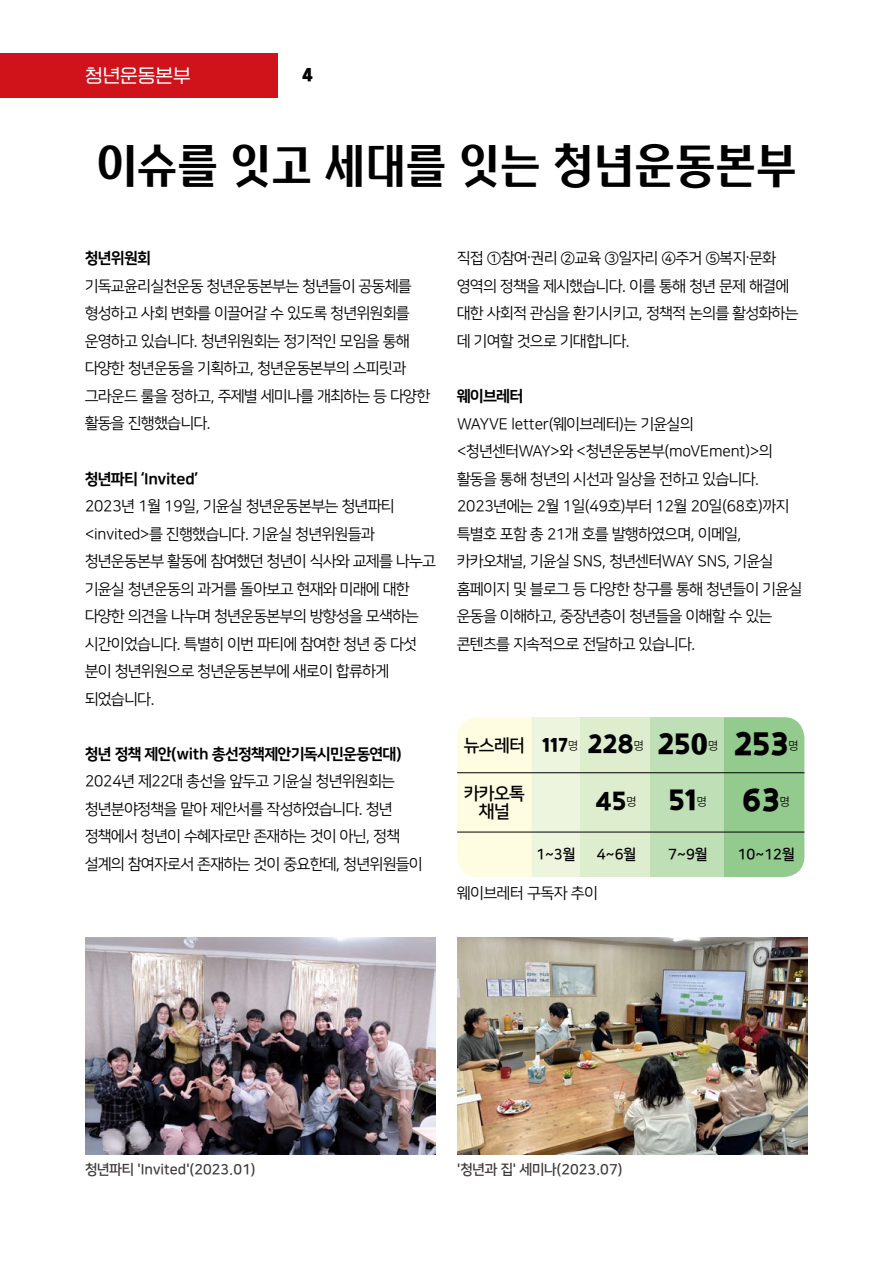
<style>
.page{position:relative;width:893px;height:1263px;background:#fff}
.page>*{position:absolute;margin:0;border:0;box-sizing:border-box;transform-origin:0 0}
.t1{font:45px "Mapo DPP";color:#000}
.t2{font:700 29.25px "KOTRA BOLD";color:#000}
.t3{font:700 26.4px "KOTRA BOLD";color:#000}
.t4{font:700 23.4px "KOTRA BOLD";color:#000}
.t5{font:18px "OT Omni Gothic M";color:#fff}
.t6{font:800 18px "Gangwon Edu Power";color:#000}
.t7{font:17.55px/18.1px "Nanum Square OTF ac B";color:#000;text-align:center}
.t8{font:15.45px/27.6px "Nanum Square OTF ac R";letter-spacing:-.01em;color:#000}
.t9{font:15.45px "Nanum Square OTF ac EB";letter-spacing:-.01em;color:#000}
.t10{font:14.7px "Nanum Square OTF ac B";color:#000}
.t11{font:14.25px "Nanum Square OTF ac B";color:#3e3a39}
.t12{font:11.7px "KOTRA GOTHIC";color:#000}
.s1{font-family:"KOTRA GOTHIC";font-weight:400;font-size:11.7px}
.s2{font-family:"KOTRA BOLD";font-weight:700}
.s3{font-family:"KOTRA GOTHIC";font-size:11.7px}
</style>
<div class="page">
<div style="left:0;top:53px;width:278px;height:44px;background:#d0121b"></div>
<img style="left:457px;top:937px;width:351px;height:217px">
<img style="left:85px;top:937px;width:351px;height:217px">
<div style="left:531px;top:717px;width:49px;height:160px;background:#eef5df"></div>
<div style="left:457px;top:717px;width:75px;height:160px;background:#fffde1"></div>
<div style="left:580px;top:717px;width:71px;height:160px;background:#dfedcf"></div>
<div style="left:651px;top:717px;width:73px;height:160px;background:#bfdfb6"></div>
<div style="left:724px;top:717px;width:80px;height:160px;background:#93cb8f"></div>
<hr style="left:457px;top:772px;width:347px;height:1px;background:#000">
<hr style="left:457px;top:832px;width:347px;height:1px;background:#000">
<p class="t5" style="left:85px;top:66px;width:107px">청년운동본부</p>
<p class="t6" style="left:302px;top:66px;width:12px">4</p>
<h1 class="t1" style="left:96px;top:136px;width:702px">이슈를 잇고 세대를 잇는 청년운동본부</h1>
<p class="t9" style="left:85px;top:250px;width:67px">청년위원회</p>
<p class="t8" style="left:85px;top:272px;width:346px">기독교윤리실천운동 청년운동본부는 청년들이 공동체를 형성하고 사회 변화를 이끌어갈 수 있도록 청년위원회를 운영하고 있습니다. 청년위원회는 정기적인 모임을 통해 다양한 청년운동을 기획하고, 청년운동본부의 스피릿과 그라운드 룰을 정하고, 주제별 세미나를 개최하는 등 다양한 활동을 진행했습니다.</p>
<p class="t9" style="left:85px;top:470px;width:114px">청년파티 ‘Invited’</p>
<p class="t8" style="left:85px;top:493px;width:352px">2023년 1월 19일, 기윤실 청년운동본부는 청년파티 &lt;invited&gt;를 진행했습니다. 기윤실 청년위원들과 청년운동본부 활동에 참여했던 청년이 식사와 교제를 나누고 기윤실 청년운동의 과거를 돌아보고 현재와 미래에 대한 다양한 의견을 나누며 청년운동본부의 방향성을 모색하는 시간이었습니다. 특별히 이번 파티에 참여한 청년 중 다섯 분이 청년위원으로 청년운동본부에 새로이 합류하게 되었습니다.</p>
<p class="t9" style="left:85px;top:745px;width:318px">청년 정책 제안(with 총선정책제안기독시민운동연대)</p>
<p class="t8" style="left:85px;top:768px;width:339px">2024년 제22대 총선을 앞두고 기윤실 청년위원회는 청년분야정책을 맡아 제안서를 작성하였습니다. 청년 정책에서 청년이 수혜자로만 존재하는 것이 아닌, 정책 설계의 참여자로서 존재하는 것이 중요한데, 청년위원들이</p>
<p class="t8" style="left:457px;top:245px;width:343px">직접 ①참여.권리 ②교육 ③일자리 ④주거 ⑤복지.문화 영역의 정책을 제시했습니다. 이를 통해 청년 문제 해결에 대한 사회적 관심을 환기시키고, 정책적 논의를 활성화하는 데 기여할 것으로 기대합니다.</p>
<p class="t9" style="left:457px;top:388px;width:67px">웨이브레터</p>
<p class="t8" style="left:457px;top:410px;width:346px">WAYVE letter(웨이브레터)는 기윤실의 &lt;청년센터WAY&gt;와 &lt;청년운동본부(moVEment)&gt;의 활동을 통해 청년의 시선과 일상을 전하고 있습니다.<br>2023년에는 2월 1일(49호)부터 12월 20일(68호)까지 특별호 포함 총 21개 호를 발행하였으며, 이메일, 카카오채널, 기윤실 SNS, 청년센터WAY SNS, 기윤실 홈페이지 및 블로그 등 다양한 창구를 통해 청년들이 기윤실 운동을 이해하고, 중장년층이 청년들을 이해할 수 있는 콘텐츠를 지속적으로 전달하고 있습니다.</p>
<h2 class="t2" style="left:734px;top:726px;width:56px">253</h2>
<p class="t12" style="left:788px;top:739px;width:11px">명</p>
<h3 class="t3" style="left:658px;top:728px;width:52px">250</h3>
<p class="t12" style="left:708px;top:739px;width:11px">명</p>
<h3 class="t4" style="left:588px;top:730px;width:58px">228<span class="s1">명</span></h3>
<p class="t7" style="left:464px;top:737px;width:116px">뉴스레터 <span class="s2">117</span><span class="s3">명</span></p>
<p class="t7" style="left:464px;top:784px;width:62px">카카오톡 채널</p>
<p class="t10" style="left:536px;top:847px;width:41px">1~3월</p>
<p class="t10" style="left:597px;top:847px;width:41px">4~6월</p>
<p class="t10" style="left:668px;top:847px;width:41px">7~9월</p>
<p class="t10" style="left:737px;top:847px;width:59px">10~12월</p>
<h2 class="t2" style="left:742px;top:783px;width:39px">63</h2>
<p class="t12" style="left:780px;top:795px;width:11px">명</p>
<h3 class="t3" style="left:669px;top:785px;width:30px">51</h3>
<p class="t12" style="left:697px;top:795px;width:11px">명</p>
<h3 class="t4" style="left:595px;top:787px;width:43px">45<span class="s1">명</span></h3>
<p class="t8" style="left:457px;top:879px;width:142px">웨이브레터 구독자 추이</p>
<p class="t11" style="left:85px;top:1162px;width:172px">청년파티 'Invited'(2023.01)</p>
<p class="t11" style="left:457px;top:1162px;width:167px">'청년과 집' 세미나(2023.07)</p>
</div>
